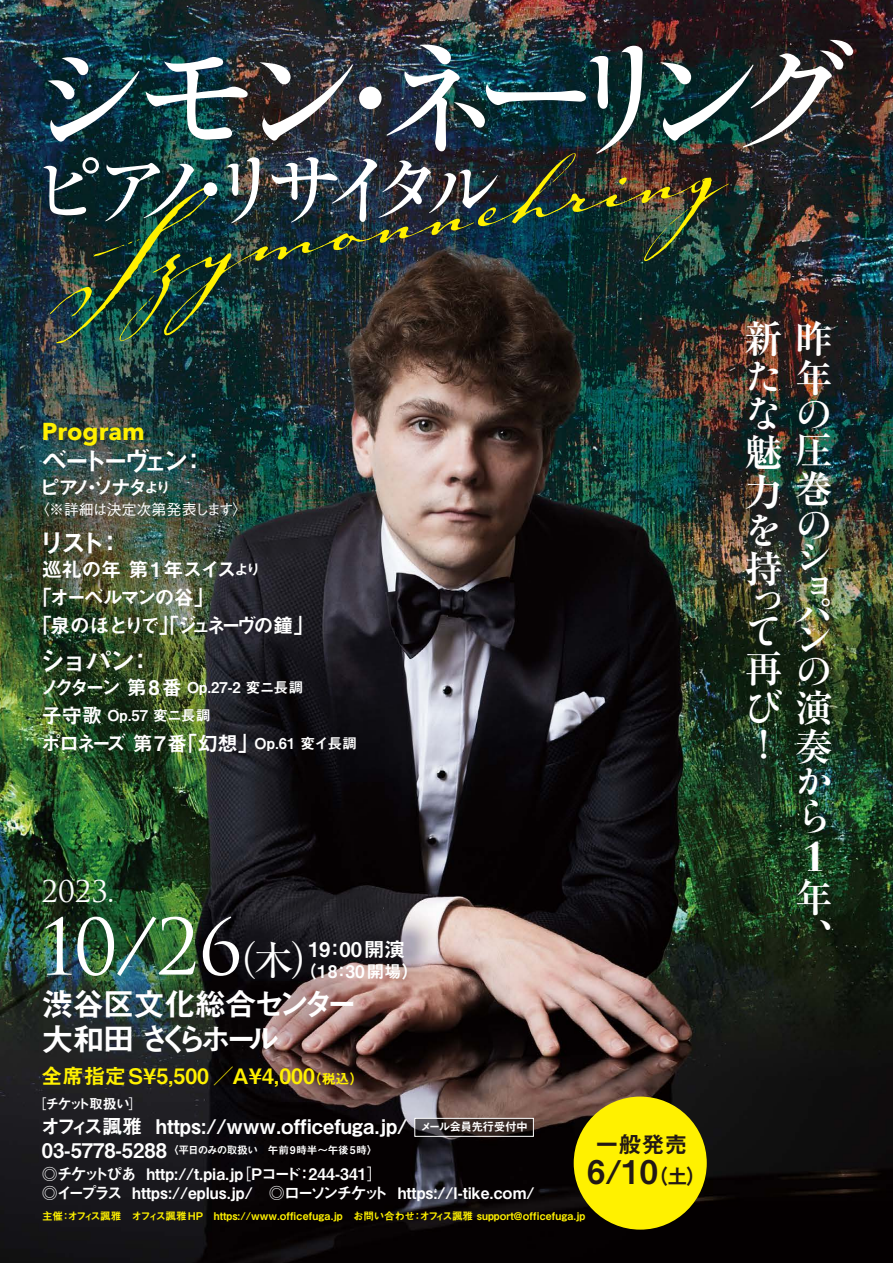
<style>
.page{position:relative;width:893px;height:1263px;background:#fff}
.page>*{position:absolute;margin:0;border:0;box-sizing:border-box;transform-origin:0 0}
.t1{font:138.6px "Johann Sparkling ITC";color:#fff100}
.t2{font:127.8px "Ryumin Std Medium KO";letter-spacing:-.255em;color:#fff}
.t3{font:78.15px "Ryumin Std Medium KO";letter-spacing:-.28em;color:#fff}
.t4{font:75.6px "Trajan Pro";color:#fff}
.t5{font:700 41.7px "Bauer Bodoni Std";color:#fff}
.t6{font:37.95px/36.8px "Ryumin Std Bold KO";color:#fff}
.t7{font:700 37.95px/37.3px "Ryumin Pr 6";color:#fff}
.t8{font:32.7px "Midashi Go Pr 6 MB31";color:#221815}
.t9{font:31.8px/34.8px "Midashi Go Pr 6 MB31";letter-spacing:-.105em;color:#fff}
.t10{font:29.25px "Trajan Pro";color:#fff}
.t11{font:26.55px "Midashi Go Pr 6 MB31";letter-spacing:-.185em;color:#fff}
.t12{font:26.55px "Midashi Go Pr 6 MB31";letter-spacing:-.215em;color:#fff}
.t13{font:700 24.45px "Avenir Next";color:#fff100}
.t14{font:22.95px "Midashi Go Pr 6 MB31";color:#221815}
.t15{font:21.3px "Midashi Go Pr 6 MB31";color:#fff100}
.t16{font:20.4px "Midashi Go Pr 6 MB31";color:#fff}
.t17{font:20.25px/27.6px "Midashi Go Pr 6 MB31";letter-spacing:-.12em;color:#fff}
.t18{font:20.25px "Midashi Go Pr 6 MB31";color:#fff}
.t19{font:20.25px "Midashi Go Pr 6 MB31";letter-spacing:-.1em;color:#fff}
.t20{font:20.25px "Midashi Go Pr 6 MB31";letter-spacing:-.05em;color:#fff}
.t21{font:17.4px "Midashi Go Pr 6 MB31";color:#fff}
.t22{font:15.9px/19.2px "Midashi Go Pr 6 MB31";color:#fff}
.t23{font:14.85px/27.6px "Midashi Go Pr 6 MB31";color:#fff}
.t24{font:500 14.85px "Gothic BBB Pr 6";color:#fff}
.t25{font:13.8px "Midashi Go Pr 6 MB31";letter-spacing:-.095em;color:#fff}
.t26{font:11.7px "Midashi Go Pr 6 MB31";letter-spacing:-.07em;color:#fff}
.t27{font:10.65px "Midashi Go Pr 6 MB31";color:#fff100}
.t28{font:10.65px "Midashi Go Pr 6 MB31";letter-spacing:-.02em;color:#fff}
.s1{font-family:"Ryumin Pr 6";font-weight:700}
.s2{font-size:14.85px}
.s3{font-size:20.25px}
.s4{font-family:"Ryumin Pr 6";font-weight:500;font-size:39.6px}
.s5{font-size:13.8px}
.s6{font-family:"Gothic BBB Pr 6";font-weight:500}
.s7{font-size:20.55px}
</style>
<div class="page">
<img style="left:0;top:0;width:893px;height:1263px">
<svg style="left:416px;top:1120px;width:116px;height:14px;background:#332927"></svg>
<div style="left:414px;top:1118px;width:120px;height:18px;border:1px solid #fff"></div>
<div style="left:574px;top:1096px;width:133px;height:133px;background:#fff100;border-radius:50%"></div>
<h2 class="t2" style="left:27px;top:7px;width:833px">シモン・ネーリング</h2>
<h3 class="t3" style="left:26px;top:134px;width:478px">ピアノ・リサイタル</h3>
<h1 class="t1" style="left:41px;top:164px;width:676px;rotate:-9deg">Szymonnehring</h1>
<h3 class="t7" style="left:745px;top:318px;width:88px">新昨</h3>
<h3 class="t6" style="left:745px;top:355px;width:88px;text-align:right">た<span class="s1">年</span>の</h3>
<h3 class="t7" style="left:745px;top:431px;width:88px;text-align:right">魅圧巻</h3>
<h3 class="t6" style="left:795px;top:505px;width:36px;line-height:32.7px">のシ</h3>
<h3 class="t6" style="left:795px;top:568px;width:36px;line-height:29.1px">ョパ</h3>
<h3 class="t6" style="left:795px;top:620px;width:36px;line-height:31.8px">ンの</h3>
<h3 class="t6" style="left:745px;top:686px;width:88px">び<span class="s1">演</span></h3>
<h3 class="t7" style="left:795px;top:726px;width:38px">奏</h3>
<h3 class="t6" style="left:795px;top:761px;width:37px;line-height:35.2px">から</h3>
<h3 class="t5" style="left:802px;top:832px;width:21px">1</h3>
<h3 class="t7" style="left:795px;top:877px;width:37px;line-height:38.7px">年、</h3>
<h3 class="t6" style="left:745px;top:392px;width:34px">な</h3>
<h3 class="t13" style="left:42px;top:410px;width:104px">Program</h3>
<h3 class="t12" style="left:41px;top:440px;width:167px">ベートーヴェン：</h3>
<p class="t20" style="left:39px;top:472px;width:133px">ピアノ・ソナタ<span class="s2">より</span></p>
<p class="t24" style="left:34px;top:498px;width:215px">〈※詳細は決定次第発表します〉</p>
<h3 class="t11" style="left:39px;top:522px;width:86px">リスト：</h3>
<p class="t17" style="left:32px;top:555px;width:283px;text-indent:10px">巡礼の年 第1年スイス<span class="s2">より<br></span>「オーベルマンの谷」<br>「泉のほとりで」「ジュネーヴの鐘」</p>
<h3 class="t11" style="left:40px;top:640px;width:116px">ショパン：</h3>
<p class="t23" style="left:39px;top:673px;width:265px"><span class="s3">ノクターン 第8番</span> Op.27-2 変ニ長調<span class="s3">子守歌</span> Op.57 変ニ長調</p>
<p class="t19" style="left:41px;top:727px;width:318px">ポロネーズ 第7番「幻想」<span class="s2">Op.61 変イ長調</span></p>
<h3 class="t7" style="left:745px;top:471px;width:36px">力</h3>
<h3 class="t6" style="left:745px;top:508px;width:34px">を</h3>
<h3 class="t7" style="left:745px;top:549px;width:38px">持</h3>
<h3 class="t6" style="left:745px;top:581px;width:37px;line-height:30.9px">って</h3>
<h3 class="t7" style="left:745px;top:630px;width:38px;line-height:74.4px">再！</h3>
<h3 class="t10" style="left:42px;top:873px;width:74px">2023.</h3>
<h3 class="t4" style="left:37px;top:899px;width:294px">10/26<span class="s4">（木）</span></h3>
<h3 class="t9" style="left:42px;top:985px;width:317px">渋谷区文化総合センター大和田 さくらホール</h3>
<p class="t16" style="left:308px;top:933px;width:98px">19：00開演</p>
<p class="t21" style="left:300px;top:957px;width:121px">（１8：30 開場）</p>
<h3 class="t15" style="left:41px;top:1059px;width:323px">全席指定S￥5,500 ／A￥4,000<span class="s5">（税込）</span></h3>
<p class="t25" style="left:33px;top:1092px;width:111px"><span class="s6">［</span>チケット取扱い<span class="s6">］</span></p>
<p class="t18" style="left:41px;top:1110px;width:368px">オフィス諷雅 https://www.officefuga.jp/</p>
<p class="t28" style="left:42px;top:1141px;width:337px"><span class="s3">03-5778-5288</span> 〈平日のみの取扱い　午前9時半～午後5時〉</p>
<p class="t22" style="left:42px;top:1163px;width:494px">◎チケットぴあ http://t.pia.jp<span class="s6">［</span>Pコード：244-341<span class="s6">］<br></span>◎イープラス https://eplus.jp/　◎ローソンチケット https://l-tike.com/</p>
<p class="t27" style="left:42px;top:1207px;width:545px">主催：オフィス諷雅　オフィス諷雅HP　https://www.officefuga.jp　お問い合わせ：オフィス諷雅 support@officefuga.jp</p>
<p class="t26" style="left:420px;top:1118px;width:109px">メール会員先行受付中</p>
<h3 class="t14" style="left:596px;top:1125px;width:93px">一般発売</h3>
<h3 class="t8" style="left:587px;top:1146px;width:120px">6/10<span class="s7">（土）</span></h3>
</div>
